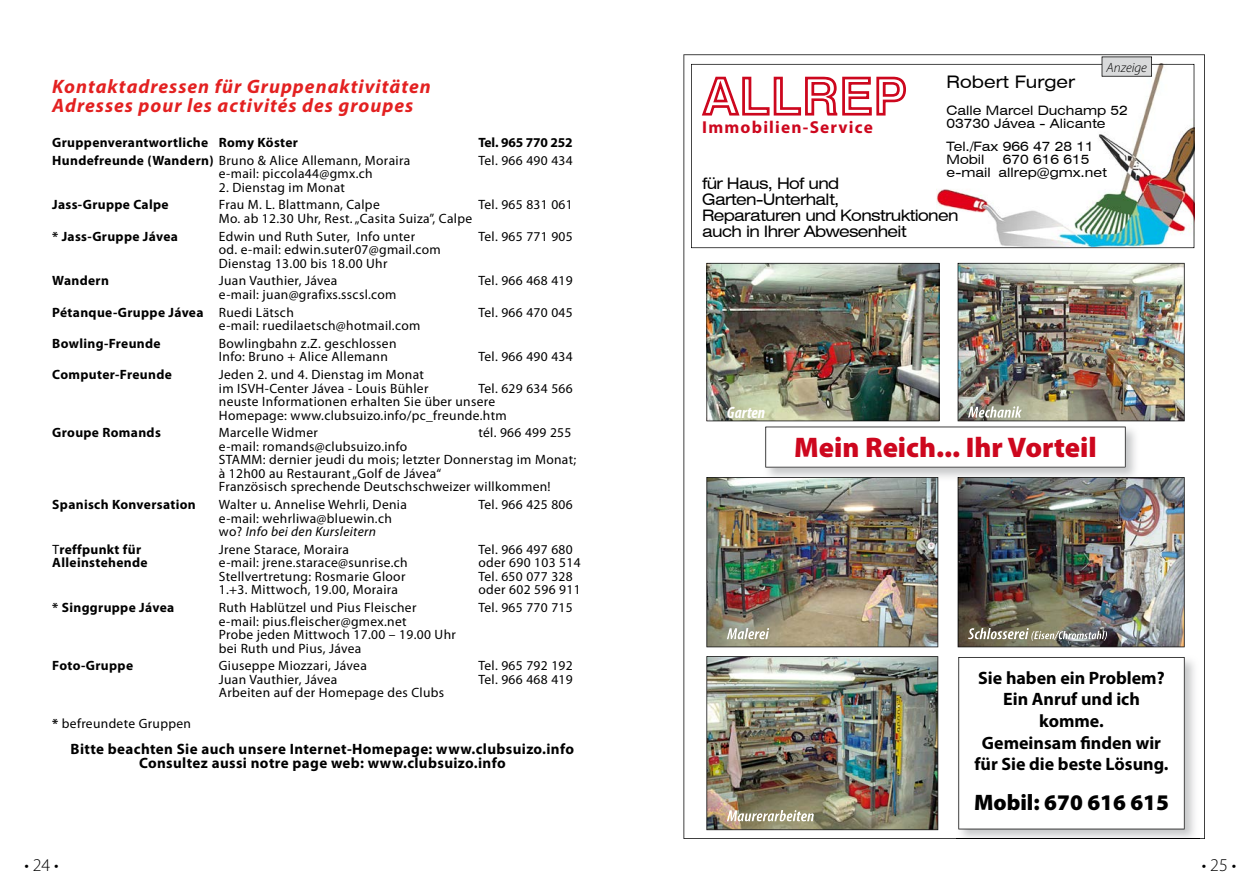
<style>
.page{position:relative;width:1259px;height:893px;background:#fff}
.page>*{position:absolute;margin:0;border:0;box-sizing:border-box;transform-origin:0 0}
.t1{font:900 28.35px "Myriad Pro";color:#cd071e}
.t2{font:900 22.5px "Myriad Pro";color:#000}
.t3{font:italic 700 19.5px/19.5px "Myriad Pro";letter-spacing:.05em;color:#e32121}
.t4{font:700 18px/21.6px "Myriad Pro";color:#000;text-align:center}
.t5{font:300 18px "Myriad Pro";color:#000}
.t6{font:700 17.25px "Myriad Pro";letter-spacing:.07em;color:#cd071e}
.t7{font:expanded 17.25px "Swiss 721 BT";color:#000}
.t8{font:italic 700 condensed 16.5px "Myriad Pro";color:#fff}
.t9{font:expanded 15.9px/15.9px "Swiss 721 BT";letter-spacing:-.04em;color:#000}
.t10{font:700 15px/13.5px "Myriad Pro";letter-spacing:.025em;color:#000;text-align:center}
.t11{font:13.5px/13.5px "Myriad Pro";letter-spacing:.025em;color:#000}
.t12{font:700 13.5px "Myriad Pro";letter-spacing:.025em;color:#000}
.t13{font:700 13.5px "Myriad Pro";letter-spacing:-.01em;color:#000}
.t14{font:italic 300 13.5px "Myriad Pro";color:#000}
.t15{font:expanded 13.05px/13px "Swiss 721 BT";color:#000}
.s1{font-weight:700}
.s2{font-style:italic}
.s3{font-weight:400}
</style>
<div class="page">
<svg style="left:683px;top:54px;width:522px;height:785px"></svg>
<img style="left:763px;top:424px;width:377px;height:57px">
<svg style="left:765px;top:427px;width:360px;height:40px"></svg>
<img style="left:956px;top:655px;width:243px;height:184px">
<svg style="left:958px;top:657px;width:226px;height:172px"></svg>
<svg style="left:691px;top:64px;width:503px;height:184px"></svg>
<svg style="left:701px;top:65px;width:205px;height:158px"></svg>
<img style="left:706px;top:263px;width:233px;height:158px">
<img style="left:706px;top:477px;width:232px;height:170px">
<img style="left:706px;top:656px;width:232px;height:174px">
<img style="left:957px;top:263px;width:227px;height:158px">
<img style="left:957px;top:477px;width:227px;height:170px">
<img style="left:727px;top:628px;width:42px;height:11px">
<img style="left:727px;top:810px;width:87px;height:11px">
<img style="left:968px;top:628px;width:61px;height:11px">
<img style="left:1031px;top:631px;width:76px;height:10px">
<img style="left:968px;top:406px;width:54px;height:12px">
<svg style="left:1101px;top:57px;width:51px;height:20px"></svg>
<h3 class="t3" style="left:52px;top:77px;width:380px">Kontaktadressen für Gruppenaktivitäten<br>Adresses pour les activités des groupes</h3>
<p class="t12" style="left:52px;top:135px;width:247px">Gruppenverantwortliche Romy Köster</p>
<p class="t13" style="left:478px;top:135px;width:96px">Tel. 965 770 252</p>
<p class="t11" style="left:52px;top:154px;width:359px"><span class="s1">Hundefreunde (Wandern)</span> Bruno &amp; Alice Allemann, Moraira</p>
<p class="t11" style="left:478px;top:154px;width:96px">Tel. 966 490 434</p>
<p class="t11" style="left:219px;top:167px;width:155px">e-mail: piccola44@gmx.ch</p>
<p class="t11" style="left:219px;top:181px;width:128px">2. Dienstag im Monat</p>
<p class="t12" style="left:52px;top:197px;width:118px">Jass-Gruppe Calpe</p>
<p class="t11" style="left:219px;top:198px;width:162px">Frau M. L. Blattmann, Calpe</p>
<p class="t11" style="left:478px;top:198px;width:96px">Tel. 965 831 061</p>
<p class="t11" style="left:219px;top:212px;width:255px">Mo. ab 12.30 Uhr, Rest. „Casita Suiza”, Calpe</p>
<p class="t12" style="left:52px;top:229px;width:127px">* Jass-Gruppe Jávea</p>
<p class="t11" style="left:219px;top:230px;width:198px">Edwin und Ruth Suter, Info unter</p>
<p class="t11" style="left:478px;top:230px;width:96px">Tel. 965 771 905</p>
<p class="t11" style="left:219px;top:243px;width:223px">od. e-mail: edwin.suter07@gmail.com<br>Dienstag 13.00 bis 18.00 Uhr</p>
<p class="t12" style="left:52px;top:273px;width:58px">Wandern</p>
<p class="t11" style="left:219px;top:274px;width:120px">Juan Vauthier, Jávea</p>
<p class="t11" style="left:478px;top:274px;width:96px">Tel. 966 468 419</p>
<p class="t11" style="left:52px;top:286px;width:346px;line-height:17.7px;text-indent:166px">e-mail: juan@grafixs.sscsl.com<br><span class="s1">Pétanque-Gruppe Jávea</span> Ruedi Lätsch</p>
<p class="t11" style="left:478px;top:306px;width:96px">Tel. 966 470 045</p>
<p class="t11" style="left:219px;top:319px;width:203px">e-mail: ruedilaetsch@hotmail.com</p>
<p class="t12" style="left:52px;top:336px;width:110px">Bowling-Freunde</p>
<p class="t11" style="left:219px;top:337px;width:179px">Bowlingbahn z.Z. geschlossen<br>Info: Bruno + Alice Allemann</p>
<p class="t11" style="left:478px;top:350px;width:96px">Tel. 966 490 434</p>
<p class="t12" style="left:52px;top:367px;width:121px">Computer-Freunde</p>
<p class="t11" style="left:219px;top:368px;width:211px">Jeden 2. und 4. Dienstag im Monat im ISVH-Center Jávea - Louis Bühler</p>
<p class="t11" style="left:219px;top:382px;width:355px;text-indent:259px">Tel. 629 634 566 neuste Informationen erhalten Sie über unsere<br>Homepage: www.clubsuizo.info/pc_freunde.htm</p>
<p class="t12" style="left:52px;top:425px;width:110px">Groupe Romands</p>
<p class="t11" style="left:219px;top:426px;width:101px">Marcelle Widmer</p>
<p class="t11" style="left:478px;top:426px;width:94px">tél. 966 499 255</p>
<p class="t11" style="left:219px;top:440px;width:359px">e-mail: romands@clubsuizo.info<br>STAMM: dernier jeudi du mois; letzter Donnerstag im Monat; à 12h00 au Restaurant „Golf de Jávea“<br>Französisch sprechende Deutschschweizer willkommen!</p>
<p class="t12" style="left:52px;top:497px;width:145px">Spanisch Konversation</p>
<p class="t11" style="left:219px;top:498px;width:190px">Walter u. Annelise Wehrli, Denia</p>
<p class="t11" style="left:478px;top:498px;width:96px">Tel. 966 425 806</p>
<p class="t11" style="left:219px;top:512px;width:175px">e-mail: wehrliwa@bluewin.ch wo? <span class="s2">Info bei den Kursleitern</span></p>
<p class="t12" style="left:52px;top:542px;width:90px"><span class="s3">T</span>reffpunkt für</p>
<p class="t11" style="left:219px;top:543px;width:132px">Jrene Starace, Moraira</p>
<p class="t11" style="left:478px;top:543px;width:96px">Tel. 966 497 680</p>
<p class="t12" style="left:52px;top:555px;width:97px">Alleinstehende</p>
<p class="t11" style="left:219px;top:556px;width:190px">e-mail: jrene.starace@sunrise.ch</p>
<p class="t11" style="left:478px;top:556px;width:104px">oder 690 103 514</p>
<p class="t11" style="left:219px;top:570px;width:188px">Stellvertretung: Rosmarie Gloor</p>
<p class="t11" style="left:478px;top:570px;width:96px">Tel. 650 077 328</p>
<p class="t11" style="left:219px;top:583px;width:181px">1.+3. Mittwoch, 19.00, Moraira</p>
<p class="t11" style="left:478px;top:583px;width:104px">oder 602 596 911</p>
<p class="t12" style="left:52px;top:600px;width:123px">* Singgruppe Jávea</p>
<p class="t11" style="left:219px;top:601px;width:199px">Ruth Hablützel und Pius Fleischer</p>
<p class="t11" style="left:478px;top:601px;width:96px">Tel. 965 770 715</p>
<p class="t11" style="left:219px;top:615px;width:239px">e-mail: pius.fleischer@gmex.net<br>Probe jeden Mittwoch 17.00 – 19.00 Uhr bei Ruth und Pius, Jávea</p>
<p class="t12" style="left:52px;top:658px;width:82px">Foto-Gruppe</p>
<p class="t11" style="left:219px;top:659px;width:150px">Giuseppe Miozzari, Jávea</p>
<p class="t11" style="left:478px;top:659px;width:96px">Tel. 965 792 192</p>
<p class="t11" style="left:219px;top:673px;width:120px">Juan Vauthier, Jávea</p>
<p class="t11" style="left:478px;top:673px;width:96px">Tel. 966 468 419</p>
<p class="t11" style="left:219px;top:686px;width:227px">Arbeiten auf der Homepage des Clubs</p>
<p class="t11" style="left:52px;top:717px;width:140px"><span class="s1">*</span> befreundete Gruppen</p>
<p class="t10" style="left:71px;top:743px;width:505px">Bitte beachten Sie auch unsere Internet-Homepage: www.clubsuizo.info<br>Consultez aussi notre page web: www.clubsuizo.info</p>
<p class="t14" style="left:1106px;top:60px;width:42px">Anzeige</p>
<p class="t7" style="left:946px;top:72px;width:130px">Robert Furger</p>
<p class="t15" style="left:946px;top:103px;width:183px">Calle Marcel Duchamp 52<br>03730 Jávea - Alicante</p>
<p class="t15" style="left:946px;top:140px;width:149px">Tel./Fax 966 47 28 11<br>Mobil</p>
<p class="t6" style="left:702px;top:117px;width:172px">Immobilien-Service</p>
<p class="t15" style="left:946px;top:153px;width:162px;text-indent:56px">670 616 615 e-mail allrep@gmx.net</p>
<p class="t9" style="left:702px;top:175px;width:258px">für Haus, Hof und<br>Garten-Unterhalt,<br>Reparaturen und Konstruktionen auch in Ihrer Abwesenheit</p>
<p class="t8" style="left:727px;top:403px;width:40px">Garten</p>
<h1 class="t1" style="left:794px;top:431px;width:304px">Mein Reich... Ihr Vorteil</h1>
<h3 class="t4" style="left:974px;top:667px;width:195px">Sie haben ein Problem?<br>Ein Anruf und ich komme.<br>Gemeinsam finden wir für Sie die beste Lösung.</h3>
<h2 class="t2" style="left:974px;top:789px;width:196px">Mobil: 670 616 615</h2>
<h3 class="t5" style="left:24px;top:855px;width:36px">• 24 •</h3>
<h3 class="t5" style="left:1201px;top:855px;width:36px">• 25 •</h3>
</div>
